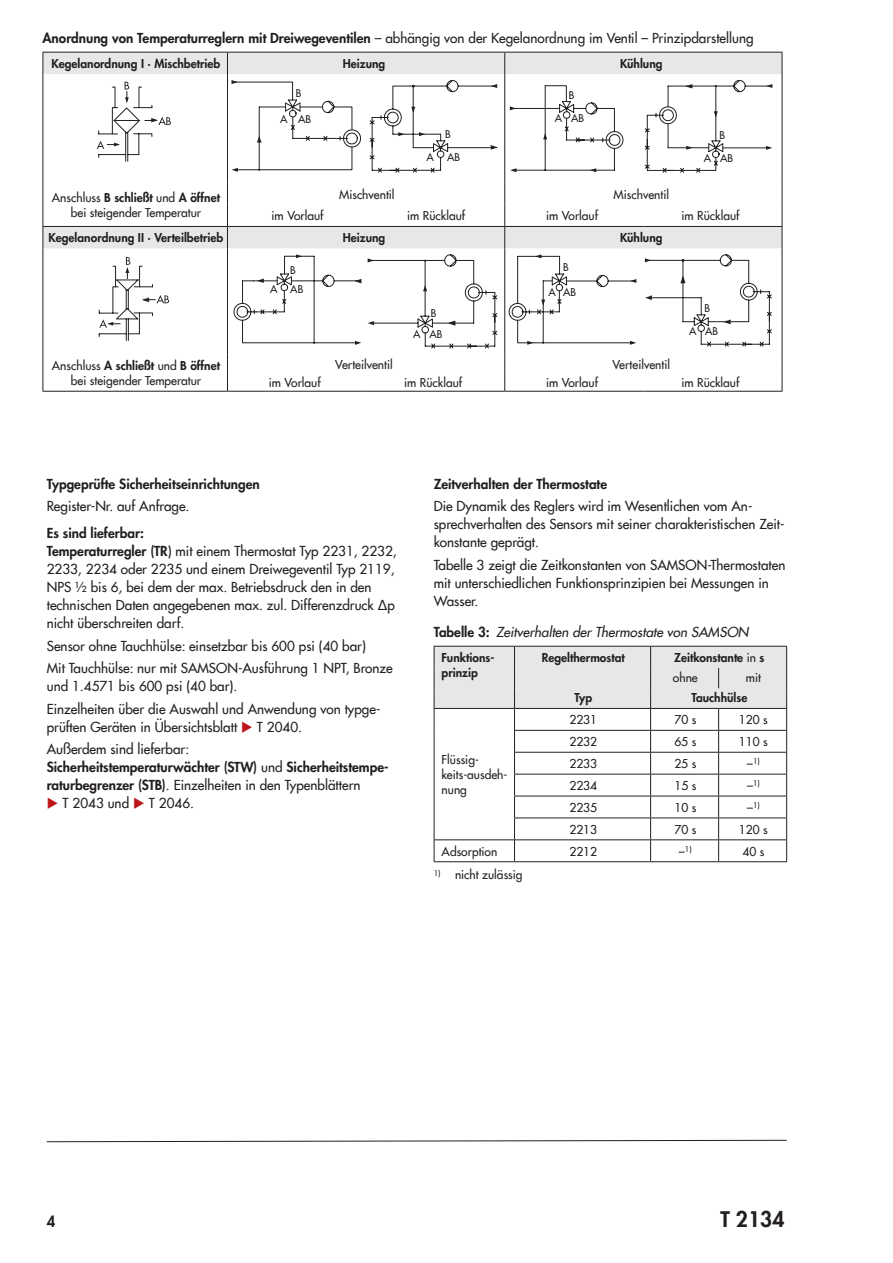
<style>
.page{position:relative;width:893px;height:1263px;background:#fff}
.page>*{position:absolute;margin:0;border:0;box-sizing:border-box;transform-origin:0 0}
.t1{font:800 21px "Futura Com";color:#231f20}
.t2{font:800 15px "Futura Com";color:#231f20}
.t3{font:500 13.5px/18px "Futura Com";color:#231f20}
.t4{font:800 13.5px/18px "Futura Com";color:#231f20}
.t5{font:italic 500 13.5px "Futura Com";color:#231f20}
.t6{font:500 12px/15px "Futura Com";color:#231f20;text-align:center}
.t7{font:800 12px/15px "Futura Com";color:#231f20}
.t8{font:10.5px/23px "Futura";color:#231f20}
.t9{font:500 7.8px "Futura Com";color:#231f20}
.s1{font-weight:800}
.s2{color:#be151b}
.s3{font-weight:500}
.s4{font-weight:800;font-style:normal}
.s5{font-size:12px}
</style>
<div class="page">
<svg style="left:46px;top:1139px;width:741px;height:3px"></svg>
<hr style="left:434px;top:861px;width:80px;height:1px;background:#231f20">
<hr style="left:514px;top:861px;width:137px;height:1px;background:#231f20">
<hr style="left:651px;top:861px;width:68px;height:1px;background:#231f20">
<hr style="left:719px;top:861px;width:68px;height:1px;background:#231f20">
<svg style="left:434px;top:646px;width:353px;height:215px"></svg>
<svg style="left:44px;top:53px;width:738px;height:195px"></svg>
<hr style="left:43px;top:52px;width:184px;height:1px;background:#231f20">
<svg style="left:43px;top:53px;width:1px;height:21px"></svg>
<hr style="left:505px;top:52px;width:138px;height:1px;background:#231f20">
<hr style="left:643px;top:52px;width:139px;height:1px;background:#231f20">
<svg style="left:782px;top:53px;width:1px;height:21px"></svg>
<hr style="left:43px;top:74px;width:1px;height:109px;background:#231f20">
<hr style="left:782px;top:74px;width:1px;height:109px;background:#231f20">
<hr style="left:227px;top:52px;width:139px;height:1px;background:#231f20">
<svg style="left:227px;top:53px;width:1px;height:21px"></svg>
<hr style="left:366px;top:52px;width:139px;height:1px;background:#231f20">
<svg style="left:504px;top:53px;width:1px;height:21px"></svg>
<hr style="left:227px;top:74px;width:1px;height:109px;background:#231f20">
<hr style="left:504px;top:74px;width:1px;height:109px;background:#231f20">
<hr style="left:43px;top:248px;width:1px;height:106px;background:#231f20">
<svg style="left:43px;top:354px;width:1px;height:37px"></svg>
<svg style="left:227px;top:354px;width:1px;height:37px"></svg>
<svg style="left:782px;top:354px;width:1px;height:37px"></svg>
<hr style="left:43px;top:391px;width:184px;height:1px;background:#231f20">
<hr style="left:227px;top:391px;width:139px;height:1px;background:#231f20">
<hr style="left:366px;top:391px;width:139px;height:1px;background:#231f20">
<hr style="left:643px;top:391px;width:139px;height:1px;background:#231f20">
<hr style="left:227px;top:248px;width:1px;height:106px;background:#231f20">
<hr style="left:504px;top:248px;width:1px;height:106px;background:#231f20">
<hr style="left:782px;top:248px;width:1px;height:106px;background:#231f20">
<svg style="left:504px;top:354px;width:1px;height:37px"></svg>
<hr style="left:505px;top:391px;width:138px;height:1px;background:#231f20">
<hr style="left:43px;top:226px;width:184px;height:1px;background:#231f20">
<svg style="left:43px;top:183px;width:1px;height:65px"></svg>
<hr style="left:227px;top:226px;width:139px;height:1px;background:#231f20">
<svg style="left:227px;top:183px;width:1px;height:65px"></svg>
<hr style="left:366px;top:226px;width:139px;height:1px;background:#231f20">
<hr style="left:505px;top:226px;width:138px;height:1px;background:#231f20">
<svg style="left:504px;top:183px;width:1px;height:65px"></svg>
<hr style="left:643px;top:226px;width:139px;height:1px;background:#231f20">
<svg style="left:782px;top:183px;width:1px;height:65px"></svg>
<svg style="left:97px;top:82px;width:74px;height:80px"></svg>
<svg style="left:231px;top:80px;width:130px;height:92px"></svg>
<svg style="left:369px;top:80px;width:129px;height:93px"></svg>
<svg style="left:510px;top:85px;width:114px;height:87px"></svg>
<svg style="left:645px;top:80px;width:127px;height:93px"></svg>
<svg style="left:98px;top:257px;width:71px;height:84px"></svg>
<svg style="left:233px;top:254px;width:128px;height:91px"></svg>
<svg style="left:368px;top:254px;width:129px;height:94px"></svg>
<svg style="left:508px;top:254px;width:128px;height:91px"></svg>
<svg style="left:645px;top:254px;width:127px;height:92px"></svg>
<p class="t3" style="left:43px;top:28px;width:713px"><span class="s1">Anordnung von Temperaturreglern mit Dreiwegeventilen</span> – abhängig von der Kegelanordnung im Ventil – Prinzipdarstellung</p>
<p class="t7" style="left:52px;top:56px;width:170px">Kegelanordnung I · Mischbetrieb</p>
<p class="t7" style="left:343px;top:56px;width:44px">Heizung</p>
<p class="t7" style="left:620px;top:56px;width:44px">Kühlung</p>
<p class="t8" style="left:296px;top:82px;width:7px">B</p>
<p class="t8" style="left:280px;top:108px;width:32px">A AB</p>
<p class="t8" style="left:445px;top:123px;width:7px">B</p>
<p class="t8" style="left:426px;top:145px;width:9px">A</p>
<p class="t8" style="left:447px;top:145px;width:14px">AB</p>
<p class="t8" style="left:555px;top:84px;width:31px;text-align:center">B<br>A AB</p>
<p class="t8" style="left:704px;top:124px;width:31px;text-indent:16px">B<br>A AB</p>
<p class="t6" style="left:52px;top:189px;width:170px">Anschluss <span class="s1">B schließt</span> und <span class="s1">A öffnet </span>bei steigender Temperatur</p>
<p class="t6" style="left:339px;top:186px;width:57px">Mischventil</p>
<p class="t6" style="left:614px;top:186px;width:57px">Mischventil</p>
<p class="t6" style="left:272px;top:208px;width:53px">im Vorlauf</p>
<p class="t6" style="left:407px;top:208px;width:59px">im Rücklauf</p>
<p class="t6" style="left:546px;top:208px;width:53px">im Vorlauf</p>
<p class="t6" style="left:681px;top:208px;width:59px">im Rücklauf</p>
<p class="t7" style="left:49px;top:230px;width:176px">Kegelanordnung II · Verteilbetrieb</p>
<p class="t7" style="left:343px;top:230px;width:44px">Heizung</p>
<p class="t7" style="left:620px;top:230px;width:44px">Kühlung</p>
<p class="t8" style="left:270px;top:260px;width:35px;line-height:19.5px;text-indent:20px">B<br>A AB</p>
<p class="t8" style="left:413px;top:303px;width:31px;line-height:20.7px;text-indent:18px">B<br>A AB</p>
<p class="t8" style="left:563px;top:256px;width:7px">B</p>
<p class="t8" style="left:548px;top:281px;width:29px">A AB</p>
<p class="t8" style="left:689px;top:297px;width:30px;line-height:22.5px;text-indent:15px">B<br>A AB</p>
<p class="t6" style="left:52px;top:358px;width:170px">Anschluss <span class="s1">A schließt</span> und <span class="s1">B öffnet </span>bei steigender Temperatur</p>
<p class="t6" style="left:335px;top:356px;width:59px">Verteilventil</p>
<p class="t6" style="left:613px;top:356px;width:59px">Verteilventil</p>
<p class="t6" style="left:269px;top:374px;width:53px">im Vorlauf</p>
<p class="t6" style="left:404px;top:374px;width:59px">im Rücklauf</p>
<p class="t6" style="left:546px;top:374px;width:53px">im Vorlauf</p>
<p class="t6" style="left:681px;top:374px;width:59px">im Rücklauf</p>
<p class="t4" style="left:47px;top:474px;width:215px">Typgeprüfte Sicherheitseinrichtungen</p>
<p class="t3" style="left:47px;top:496px;width:144px">Register-Nr. auf Anfrage.</p>
<p class="t3" style="left:47px;top:523px;width:351px"><span class="s1">Es sind lieferbar:<br>Temperaturregler (TR</span>) mit einem Thermostat Typ 2231, 2232, 2233, 2234 oder 2235 und einem Dreiwegeventil Typ 2119, NPS ½ bis 6, bei dem der max. Betriebsdruck den in den technischen Daten angegebenen max. zul. Differenzdruck Δp nicht überschreiten darf.</p>
<p class="t3" style="left:47px;top:634px;width:348px;line-height:22.5px">Sensor ohne Tauchhülse: einsetzbar bis 600 psi (40 bar)<br>Mit Tauchhülse: nur mit SAMSON-Ausführung 1 NPT, Bronze</p>
<p class="t3" style="left:47px;top:674px;width:335px;line-height:22.5px">und 1.4571 bis 600 psi (40 bar).<br>Einzelheiten über die Auswahl und Anwendung von typge-</p>
<p class="t3" style="left:47px;top:715px;width:257px;line-height:22.5px">prüften Geräten in Übersichtsblatt <span class="s2">◆</span> T 2040.<br>Außerdem sind lieferbar:</p>
<p class="t4" style="left:47px;top:758px;width:343px">Sicherheitstemperaturwächter (STW) <span class="s3">und</span> Sicherheitstempe&shy;raturbegrenzer (STB)<span class="s3">. Einzelheiten in den Typenblättern</span></p>
<p class="t3" style="left:47px;top:793px;width:149px"><span class="s2">◆</span> T 2043 und <span class="s2">◆</span> T 2046.</p>
<p class="t4" style="left:434px;top:474px;width:175px">Zeitverhalten der Thermostate</p>
<p class="t3" style="left:434px;top:496px;width:352px">Die Dynamik des Reglers wird im Wesentlichen vom An&shy;sprechverhalten des Sensors mit seiner charakteristischen Zeit&shy;konstante geprägt.</p>
<p class="t3" style="left:434px;top:555px;width:353px">Tabelle 3 zeigt die Zeitkonstanten von SAMSON-Thermostaten mit unterschiedlichen Funktionsprinzipien bei Messungen in<br>Wasser.</p>
<p class="t5" style="left:434px;top:622px;width:316px"><span class="s4">Tabelle 3:</span> Zeitverhalten der Thermostate von SAMSON</p>
<p class="t7" style="left:442px;top:650px;width:54px">Funktions&shy;prinzip</p>
<p class="t7" style="left:542px;top:650px;width:84px">Regelthermostat</p>
<p class="t7" style="left:673px;top:647px;width:93px;line-height:20.1px">Zeitkonstante <span class="s3">in</span> s <span class="s3">ohne</span></p>
<p class="t6" style="left:746px;top:670px;width:17px">mit</p>
<p class="t6" style="left:442px;top:751px;width:67px;text-align:left">Flüssig&shy;keits-ausdeh&shy;nung</p>
<p class="t7" style="left:574px;top:690px;width:19px">Typ</p>
<p class="t7" style="left:691px;top:690px;width:58px">Tauchhülse</p>
<p class="t6" style="left:569px;top:712px;width:29px">2231</p>
<p class="t6" style="left:674px;top:712px;width:23px">70 s</p>
<p class="t6" style="left:739px;top:712px;width:30px">120 s</p>
<p class="t6" style="left:569px;top:734px;width:29px">2232</p>
<p class="t6" style="left:674px;top:734px;width:23px">65 s</p>
<p class="t6" style="left:739px;top:734px;width:30px">110 s</p>
<p class="t6" style="left:569px;top:756px;width:29px">2233</p>
<p class="t6" style="left:674px;top:756px;width:23px">25 s</p>
<p class="t9" style="left:747px;top:755px;width:14px"><span class="s5">–</span>1)</p>
<p class="t6" style="left:569px;top:777px;width:29px">2234</p>
<p class="t6" style="left:674px;top:777px;width:23px">15 s</p>
<p class="t9" style="left:747px;top:777px;width:14px"><span class="s5">–</span>1)</p>
<p class="t6" style="left:569px;top:799px;width:29px">2235</p>
<p class="t6" style="left:674px;top:799px;width:23px">10 s</p>
<p class="t9" style="left:747px;top:799px;width:14px"><span class="s5">–</span>1)</p>
<p class="t6" style="left:569px;top:821px;width:29px">2213</p>
<p class="t6" style="left:674px;top:821px;width:23px">70 s</p>
<p class="t6" style="left:739px;top:821px;width:30px">120 s</p>
<p class="t6" style="left:442px;top:843px;width:57px">Adsorption</p>
<p class="t6" style="left:569px;top:843px;width:29px">2212</p>
<p class="t9" style="left:679px;top:843px;width:14px"><span class="s5">–</span>1)</p>
<p class="t6" style="left:742px;top:843px;width:23px">40 s</p>
<p class="t6" style="left:434px;top:866px;width:90px"><sup>1)</sup> nicht zulässig</p>
<p class="t2" style="left:47px;top:1210px;width:10px">4</p>
<h1 class="t1" style="left:720px;top:1203px;width:66px">T 2134</h1>
</div>
